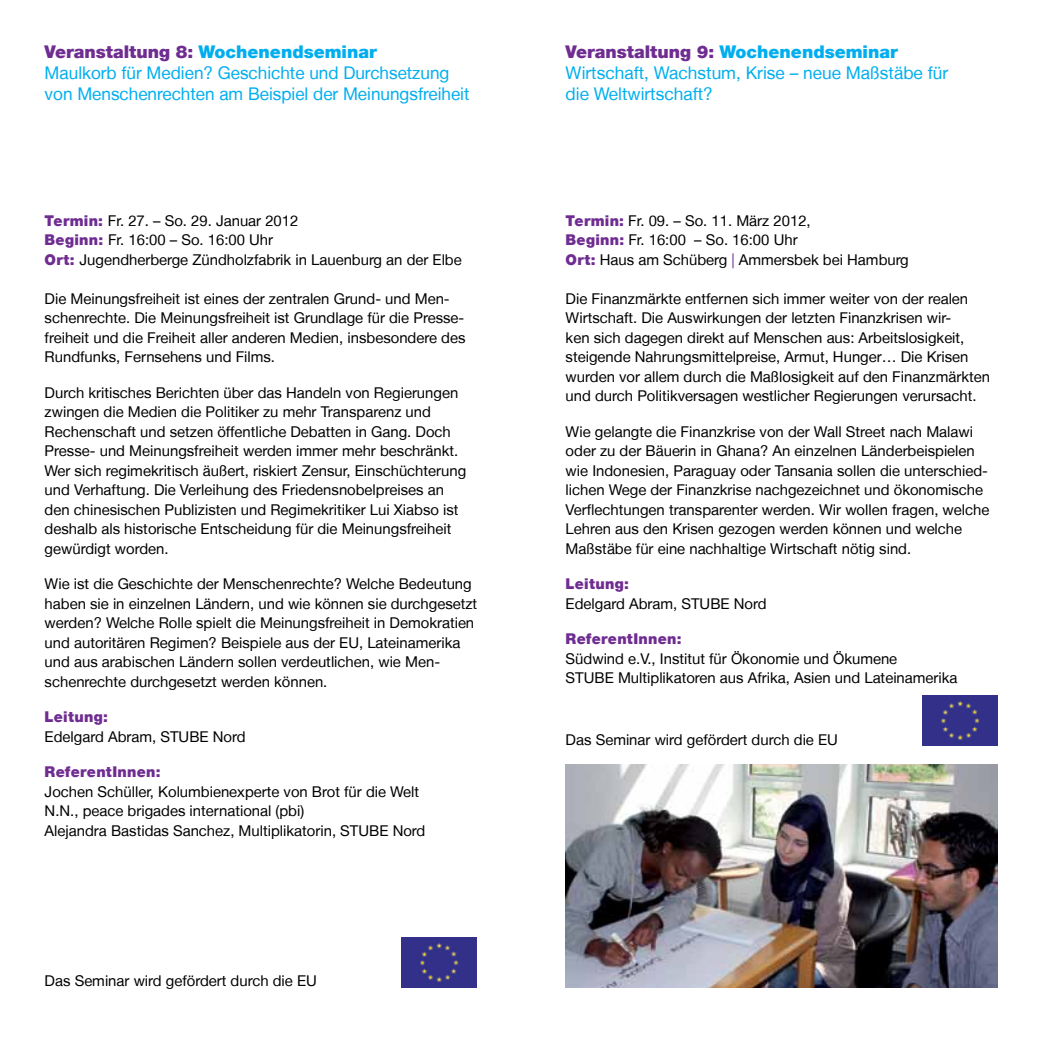
<style>
.page{position:relative;width:1042px;height:1042px;background:#fff}
.page>*{position:absolute;margin:0;border:0;box-sizing:border-box;transform-origin:0 0}
.t1{font:17.5px/21px "Helvetica Neue LT";color:#00aeef}
.t2{font:14.88px/19.6px "Helvetica Neue LT";color:#000}
.t3{font:900 14.88px "Helvetica Neue LT";letter-spacing:.02em;color:#6f2c91}
.s1{font-weight:900;color:#6f2c91}
.s2{font-weight:900}
.s3{color:#6f2c91}
</style>
<div class="page">
<img style="left:402px;top:938px;width:74px;height:49px">
<img style="left:923px;top:695px;width:74px;height:50px">
<img style="left:566px;top:764px;width:431px;height:223px">
<p class="t1" style="left:45px;top:41px;width:426px"><span class="s1">Veranstaltung 8:</span> <span class="s2">Wochenendseminar<br></span>Maulkorb für Medien? Geschichte und Durchsetzung von Menschenrechten am Beispiel der Meinungsfreiheit</p>
<p class="t1" style="left:566px;top:41px;width:384px"><span class="s1">Veranstaltung 9:</span> <span class="s2">Wochenendseminar<br></span>Wirtschaft, Wachstum, Krise – neue Maßstäbe für die Weltwirtschaft?</p>
<p class="t2" style="left:45px;top:210px;width:419px"><span class="s1">Termin:</span> Fr. 27. – So. 29. Januar 2012<br><span class="s1">Beginn:</span> Fr. 16:00 – So. 16:00 Uhr<br><span class="s1">Ort:</span> Jugendherberge Zündholzfabrik in Lauenburg an der Elbe</p>
<p class="t2" style="left:45px;top:288px;width:422px">Die Meinungsfreiheit ist eines der zentralen Grund- und Men&shy;schenrechte. Die Meinungsfreiheit ist Grundlage für die Presse&shy;freiheit und die Freiheit aller anderen Medien, insbesondere des Rundfunks, Fernsehens und Films.</p>
<p class="t2" style="left:45px;top:382px;width:423px">Durch kritisches Berichten über das Handeln von Regierungen zwingen die Medien die Politiker zu mehr Transparenz und Rechenschaft und setzen öffentliche Debatten in Gang. Doch Presse- und Meinungsfreiheit werden immer mehr beschränkt.<br>Wer sich regimekritisch äußert, riskiert Zensur, Einschüchterung und Verhaftung. Die Verleihung des Friedensnobelpreises an den chinesischen Publizisten und Regimekritiker Lui Xiabso ist deshalb als historische Entscheidung für die Meinungsfreiheit gewürdigt worden.</p>
<p class="t2" style="left:45px;top:574px;width:434px">Wie ist die Geschichte der Menschenrechte? Welche Bedeutung haben sie in einzelnen Ländern, und wie können sie durchgesetzt werden? Welche Rolle spielt die Meinungsfreiheit in Demokratien und autoritären Regimen? Beispiele aus der EU, Lateinamerika und aus arabischen Ländern sollen verdeutlichen, wie Men&shy;schenrechte durchgesetzt werden können.</p>
<p class="t3" style="left:45px;top:708px;width:65px">Leitung:</p>
<p class="t2" style="left:45px;top:726px;width:202px">Edelgard Abram, STUBE Nord</p>
<p class="t3" style="left:45px;top:763px;width:117px">ReferentInnen:</p>
<p class="t2" style="left:45px;top:781px;width:382px">Jochen Schüller, Kolumbienexperte von Brot für die Welt<br>N.N., peace brigades international (pbi)<br>Alejandra Bastidas Sanchez, Multiplikatorin, STUBE Nord</p>
<p class="t2" style="left:45px;top:971px;width:274px">Das Seminar wird gefördert durch die EU</p>
<p class="t2" style="left:566px;top:210px;width:345px"><span class="s1">Termin:</span> Fr. 09. – So. 11. März 2012,<br><span class="s1">Beginn:</span> Fr. 16:00 – So. 16:00 Uhr<br><span class="s1">Ort:</span> Haus am Schüberg <span class="s3">|</span> Ammersbek bei Hamburg</p>
<p class="t2" style="left:566px;top:288px;width:426px">Die Finanzmärkte entfernen sich immer weiter von der realen Wirtschaft. Die Auswirkungen der letzten Finanzkrisen wir-<br>ken sich dagegen direkt auf Menschen aus: Arbeitslosigkeit, steigende Nahrungsmittelpreise, Armut, Hunger… Die Krisen wurden vor allem durch die Maßlosigkeit auf den Finanzmärkten und durch Politikversagen westlicher Regierungen verursacht.</p>
<p class="t2" style="left:566px;top:421px;width:425px">Wie gelangte die Finanzkrise von der Wall Street nach Malawi oder zu der Bäuerin in Ghana? An einzelnen Länderbeispielen wie Indonesien, Paraguay oder Tansania sollen die unterschied&shy;lichen Wege der Finanzkrise nachgezeichnet und ökonomische Verflechtungen transparenter werden. Wir wollen fragen, welche Lehren aus den Krisen gezogen werden können und welche Maßstäbe für eine nachhaltige Wirtschaft nötig sind.</p>
<p class="t3" style="left:566px;top:575px;width:65px">Leitung:</p>
<p class="t2" style="left:566px;top:593px;width:202px">Edelgard Abram, STUBE Nord</p>
<p class="t3" style="left:566px;top:630px;width:117px">ReferentInnen:</p>
<p class="t2" style="left:566px;top:648px;width:393px">Südwind e.V., Institut für Ökonomie und Ökumene<br>STUBE Multiplikatoren aus Afrika, Asien und Lateinamerika</p>
<p class="t2" style="left:566px;top:729px;width:274px">Das Seminar wird gefördert durch die EU</p>
</div>
